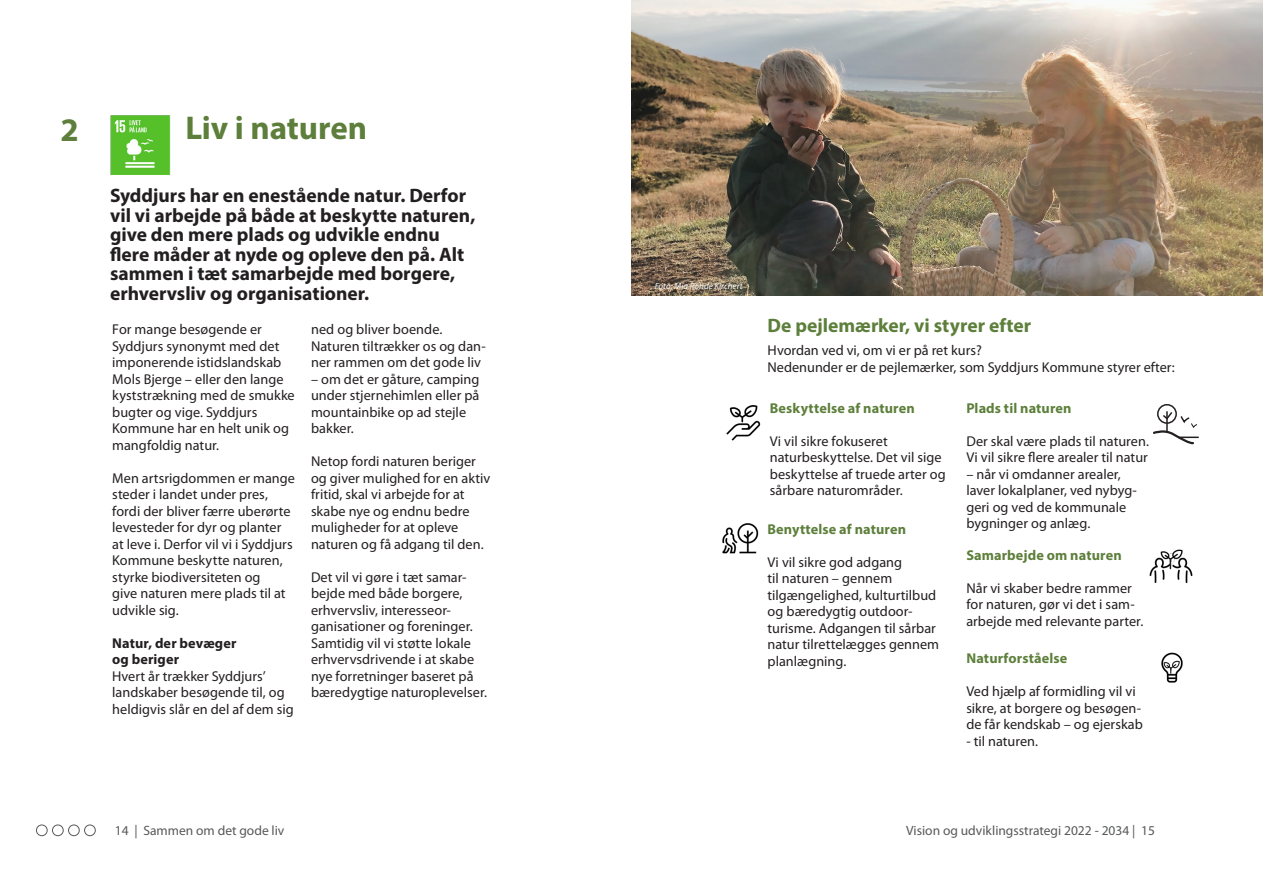
<style>
.page{position:relative;width:1263px;height:893px;background:#fff}
.page>*{position:absolute;margin:0;border:0;box-sizing:border-box;transform-origin:0 0}
.t1{font:700 33px "Myriad Pro";letter-spacing:-.005em;color:#5d7f3b}
.t2{font:700 19.5px/19.5px "Myriad Pro";color:#231f20}
.t3{font:700 19.5px "Myriad Pro";color:#5d7f3b}
.t4{font:14.25px/16.5px "Myriad Pro";letter-spacing:.005em;color:#231f20}
.t5{font:700 14.25px "Myriad Pro";letter-spacing:.01em;color:#5d7f3b}
.t6{font:13.5px "Myriad Pro";color:#57585a}
.t7{font:italic 9px "Myriad Pro";color:#fff}
.s1{font-weight:700}
</style>
<div class="page">
<img style="left:631px;top:0;width:632px;height:296px">
<img style="left:726px;top:405px;width:35px;height:36px">
<img style="left:722px;top:523px;width:37px;height:31px">
<img style="left:1161px;top:661px;width:22px;height:22px">
<img style="left:1162px;top:661px;width:18px;height:9px">
<svg style="left:1161px;top:652px;width:22px;height:9px"></svg>
<div style="left:1157px;top:404px;width:20px;height:20px;border:2px solid #231f20;border-radius:50%"></div>
<svg style="left:1153px;top:410px;width:45px;height:35px"></svg>
<img style="left:1149px;top:558px;width:44px;height:25px">
<img style="left:1156px;top:549px;width:29px;height:13px">
<svg style="left:1165px;top:554px;width:10px;height:15px"></svg>
<img style="left:110px;top:115px;width:61px;height:59px">
<div style="left:36px;top:825px;width:12px;height:11px;border:1px solid #57585a;border-radius:50%"></div>
<div style="left:68px;top:825px;width:12px;height:11px;border:1px solid #57585a;border-radius:50%"></div>
<div style="left:52px;top:825px;width:12px;height:11px;border:1px solid #57585a;border-radius:50%"></div>
<div style="left:84px;top:825px;width:12px;height:11px;border:1px solid #57585a;border-radius:50%"></div>
<p class="t1" style="left:61px;top:108px;width:20px">2</p>
<p class="t1" style="left:185px;top:107px;width:183px">Liv i naturen</p>
<p class="t2" style="left:110px;top:185px;width:367px">Syddjurs har en enestående natur. Derfor vil vi arbejde på både at beskytte naturen, give den mere plads og udvikle endnu flere måder at nyde og opleve den på. Alt sammen i tæt samarbejde med borgere, erhvervsliv og organisationer.</p>
<p class="t4" style="left:112px;top:321px;width:184px">For mange besøgende er<br>Syddjurs synonymt med det imponerende istidslandskab<br>Mols Bjerge – eller den lange kyststrækning med de smukke bugter og vige. Syddjurs<br>Kommune har en helt unik og mangfoldig natur.</p>
<p class="t4" style="left:112px;top:470px;width:184px">Men artsrigdommen er mange steder i landet under pres, fordi der bliver færre uberørte levesteder for dyr og planter at leve i. Derfor vil vi i Syddjurs<br>Kommune beskytte naturen, styrke biodiversiteten og<br>give naturen mere plads til at udvikle sig.</p>
<p class="t4" style="left:112px;top:635px;width:183px"><span class="s1">Natur, der bevæger<br>og beriger<br></span>Hvert år trækker Syddjurs’ landskaber besøgende til, og heldigvis slår en del af dem sig</p>
<p class="t4" style="left:311px;top:321px;width:176px">ned og bliver boende.<br>Naturen tiltrækker os og dan&shy;ner rammen om det gode liv</p>
<p class="t4" style="left:311px;top:370px;width:170px">– om det er gåture, camping under stjernehimlen eller på mountainbike op ad stejle bakker.</p>
<p class="t4" style="left:311px;top:453px;width:181px">Netop fordi naturen beriger og giver mulighed for en aktiv fritid, skal vi arbejde for at skabe nye og endnu bedre muligheder for at opleve naturen og få adgang til den.</p>
<p class="t4" style="left:311px;top:568px;width:178px">Det vil vi gøre i tæt samar&shy;bejde med både borgere, erhvervsliv, interesseor&shy;ganisationer og foreninger.<br>Samtidig vil vi støtte lokale erhvervsdrivende i at skabe nye forretninger baseret på bæredygtige naturoplevelser.</p>
<p class="t7" style="left:655px;top:281px;width:89px">Foto: Mia Rohde Kirchert</p>
<p class="t3" style="left:767px;top:313px;width:265px">De pejlemærker, vi styrer efter</p>
<p class="t4" style="left:767px;top:342px;width:216px">Hvordan ved vi, om vi er på ret kurs?</p>
<p class="t4" style="left:767px;top:359px;width:409px">Nedenunder er de pejlemærker, som Syddjurs Kommune styrer efter:</p>
<p class="t5" style="left:770px;top:398px;width:146px">Beskyttelse af naturen</p>
<p class="t4" style="left:770px;top:432px;width:177px">Vi vil sikre fokuseret naturbeskyttelse. Det vil sige beskyttelse af truede arter og sårbare naturområder.</p>
<p class="t5" style="left:767px;top:520px;width:140px">Benyttelse af naturen</p>
<p class="t4" style="left:767px;top:553px;width:173px">Vi vil sikre god adgang<br>til naturen – gennem tilgængelighed, kulturtilbud og bæredygtig outdoor&shy;turisme. Adgangen til sårbar natur tilrettelægges gennem planlægning.</p>
<p class="t5" style="left:966px;top:398px;width:107px">Plads til naturen</p>
<p class="t4" style="left:966px;top:432px;width:184px">Der skal være plads til naturen.<br>Vi vil sikre flere arealer til natur</p>
<p class="t4" style="left:966px;top:465px;width:172px">– når vi omdanner arealer, laver lokalplaner, ved nybyg&shy;geri og ved de kommunale bygninger og anlæg.</p>
<p class="t5" style="left:966px;top:546px;width:157px">Samarbejde om naturen</p>
<p class="t4" style="left:966px;top:580px;width:178px">Når vi skaber bedre rammer for naturen, gør vi det i sam&shy;arbejde med relevante parter.</p>
<p class="t5" style="left:966px;top:649px;width:102px">Naturforståelse</p>
<p class="t4" style="left:966px;top:683px;width:178px">Ved hjælp af formidling vil vi sikre, at borgere og besøgen&shy;de får kendskab – og ejerskab</p>
<p class="t4" style="left:966px;top:732px;width:73px">- til naturen.</p>
<p class="t6" style="left:115px;top:822px;width:171px">14 | Sammen om det gode liv</p>
<p class="t6" style="left:906px;top:822px;width:250px">Vision og udviklingsstrategi 2022 - 2034 | 15</p>
</div>
